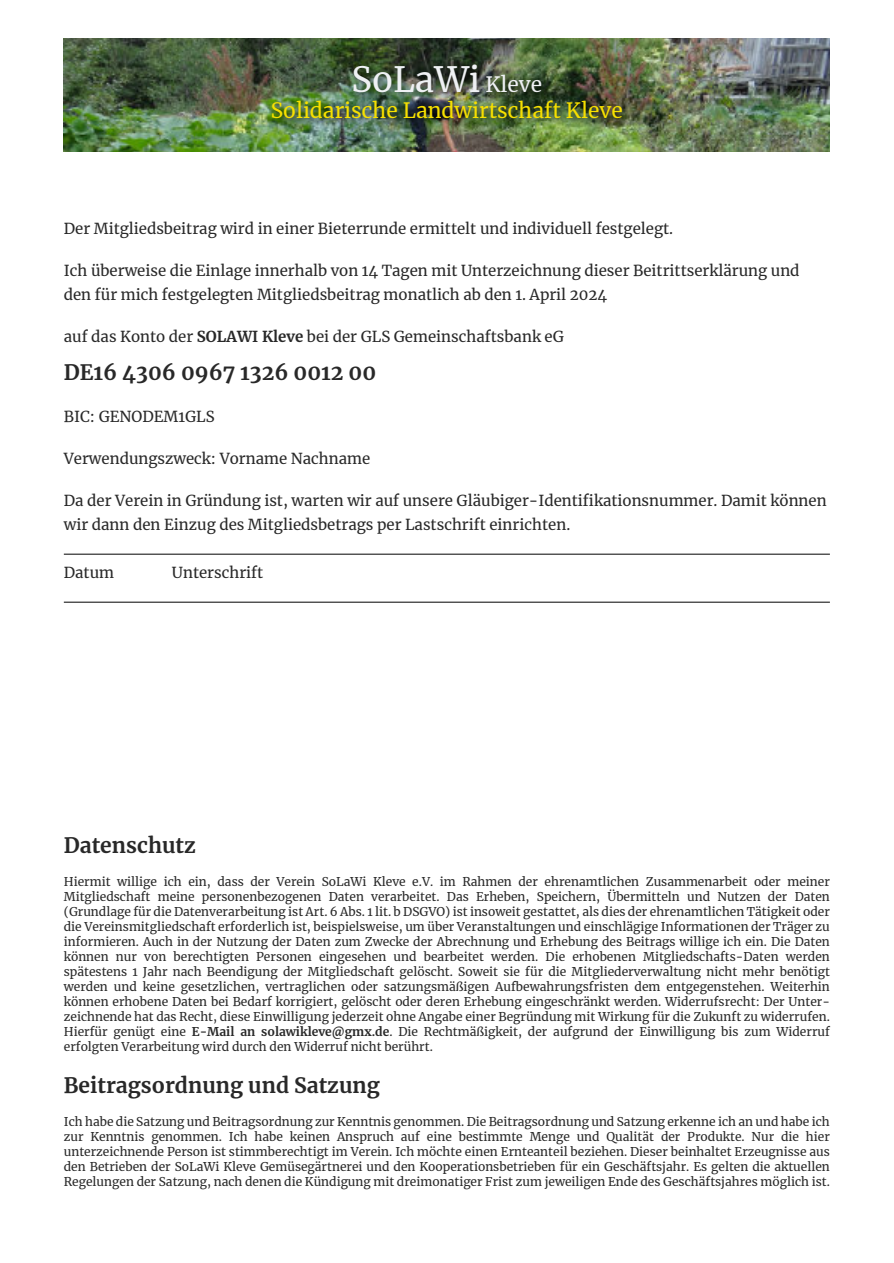
<style>
.page{position:relative;width:894px;height:1263px;background:#fff}
.page>*{position:absolute;margin:0;border:0;box-sizing:border-box;transform-origin:0 0}
.t1{font:34.5px "Merriweather";color:#eff1f4}
.t2{font:700 21px "Merriweather";color:#282828}
.t3{font:20.85px "Merriweather";color:#f7e000}
.t4{font:20.85px "Merriweather";color:#eff1f4}
.t5{font:15px "Merriweather";color:#282828}
.t6{font:12px "Merriweather";color:#282828}
.s1{font-weight:700}
</style>
<div class="page">
<hr style="left:64px;top:554px;width:765px;height:1px;background:#000">
<hr style="left:64px;top:602px;width:765px;height:1px;background:#000">
<img style="left:64px;top:39px;width:765px;height:112px">
<img style="left:267px;top:60px;width:365px;height:69px">
<p class="t1" style="left:351px;top:58px;width:130px">SoLaWi</p>
<p class="t4" style="left:485px;top:71px;width:58px">Kleve</p>
<p class="t3" style="left:271px;top:97px;width:353px">Solidarische Landwirtschaft Kleve</p>
<p class="t5" style="left:64px;top:219px;width:610px">Der Mitgliedsbeitrag wird in einer Bieterrunde ermittelt und individuell festgelegt.</p>
<p class="t5" style="left:64px;top:261px;width:737px">Ich überweise die Einlage innerhalb von 14 Tagen mit Unterzeichnung dieser Beitrittserklärung und</p>
<p class="t5" style="left:64px;top:285px;width:544px">den für mich festgelegten Mitgliedsbeitrag monatlich ab den 1. April 2024</p>
<p class="t5" style="left:64px;top:327px;width:501px">auf das Konto der <span class="s1">SOLAWI Kleve</span> bei der GLS Gemeinschaftsbank eG</p>
<p class="t2" style="left:64px;top:359px;width:314px">DE16 4306 0967 1326 0012 00</p>
<p class="t5" style="left:64px;top:407px;width:152px">BIC: GENODEM1GLS</p>
<p class="t5" style="left:64px;top:449px;width:308px">Verwendungszweck: Vorname Nachname</p>
<p class="t5" style="left:64px;top:491px;width:764px">Da der Verein in Gründung ist, warten wir auf unsere Gläubiger-Identifikationsnummer. Damit können</p>
<p class="t5" style="left:64px;top:515px;width:508px">wir dann den Einzug des Mitgliedsbetrags per Lastschrift einrichten.</p>
<p class="t5" style="left:64px;top:563px;width:52px">Datum</p>
<p class="t5" style="left:172px;top:563px;width:93px">Unterschrift</p>
<p class="t2" style="left:64px;top:832px;width:133px">Datenschutz</p>
<p class="t6" style="left:64px;top:874px;width:767px">Hiermit willige ich ein, dass der Verein SoLaWi Kleve e.V. im Rahmen der ehrenamtlichen Zusammenarbeit oder meiner</p>
<p class="t6" style="left:64px;top:889px;width:767px">Mitgliedschaft meine personenbezogenen Daten verarbeitet. Das Erheben, Speichern, Übermitteln und Nutzen der Daten</p>
<p class="t6" style="left:64px;top:904px;width:767px">(Grundlage für die Datenverarbeitung ist Art. 6 Abs. 1 lit. b DSGVO) ist insoweit gestattet, als dies der ehrenamtlichen Tätigkeit oder</p>
<p class="t6" style="left:64px;top:919px;width:767px">die Vereinsmitgliedschaft erforderlich ist, beispielsweise, um über Veranstaltungen und einschlägige Informationen der Träger zu</p>
<p class="t6" style="left:64px;top:934px;width:767px">informieren. Auch in der Nutzung der Daten zum Zwecke der Abrechnung und Erhebung des Beitrags willige ich ein. Die Daten</p>
<p class="t6" style="left:64px;top:949px;width:767px">können nur von berechtigten Personen eingesehen und bearbeitet werden. Die erhobenen Mitgliedschafts-Daten werden</p>
<p class="t6" style="left:64px;top:964px;width:767px">spätestens 1 Jahr nach Beendigung der Mitgliedschaft gelöscht. Soweit sie für die Mitgliederverwaltung nicht mehr benötigt</p>
<p class="t6" style="left:64px;top:979px;width:767px">werden und keine gesetzlichen, vertraglichen oder satzungsmäßigen Aufbewahrungsfristen dem entgegenstehen. Weiterhin</p>
<p class="t6" style="left:64px;top:994px;width:767px">können erhobene Daten bei Bedarf korrigiert, gelöscht oder deren Erhebung eingeschränkt werden. Widerrufsrecht: Der Unter-</p>
<p class="t6" style="left:64px;top:1009px;width:767px">zeichnende hat das Recht, diese Einwilligung jederzeit ohne Angabe einer Begründung mit Wirkung für die Zukunft zu widerrufen.</p>
<p class="t6" style="left:64px;top:1024px;width:124px">Hierfür genügt eine</p>
<p class="t6" style="left:192px;top:1024px;width:639px"><span class="s1">E-Mail an solawikleve@gmx.de</span>. Die Rechtmäßigkeit, der aufgrund der Einwilligung bis zum Widerruf</p>
<p class="t6" style="left:64px;top:1039px;width:370px">erfolgten Verarbeitung wird durch den Widerruf nicht berührt.</p>
<p class="t2" style="left:64px;top:1072px;width:317px">Beitragsordnung und Satzung</p>
<p class="t6" style="left:64px;top:1114px;width:767px">Ich habe die Satzung und Beitragsordnung zur Kenntnis genommen. Die Beitragsordnung und Satzung erkenne ich an und habe ich</p>
<p class="t6" style="left:64px;top:1129px;width:767px">zur Kenntnis genommen. Ich habe keinen Anspruch auf eine bestimmte Menge und Qualität der Produkte. Nur die hier</p>
<p class="t6" style="left:64px;top:1144px;width:767px">unterzeichnende Person ist stimmberechtigt im Verein. Ich möchte einen Ernteanteil beziehen. Dieser beinhaltet Erzeugnisse aus</p>
<p class="t6" style="left:64px;top:1159px;width:767px">den Betrieben der SoLaWi Kleve Gemüsegärtnerei und den Kooperationsbetrieben für ein Geschäftsjahr. Es gelten die aktuellen</p>
<p class="t6" style="left:64px;top:1174px;width:767px">Regelungen der Satzung, nach denen die Kündigung mit dreimonatiger Frist zum jeweiligen Ende des Geschäftsjahres möglich ist.</p>
</div>
